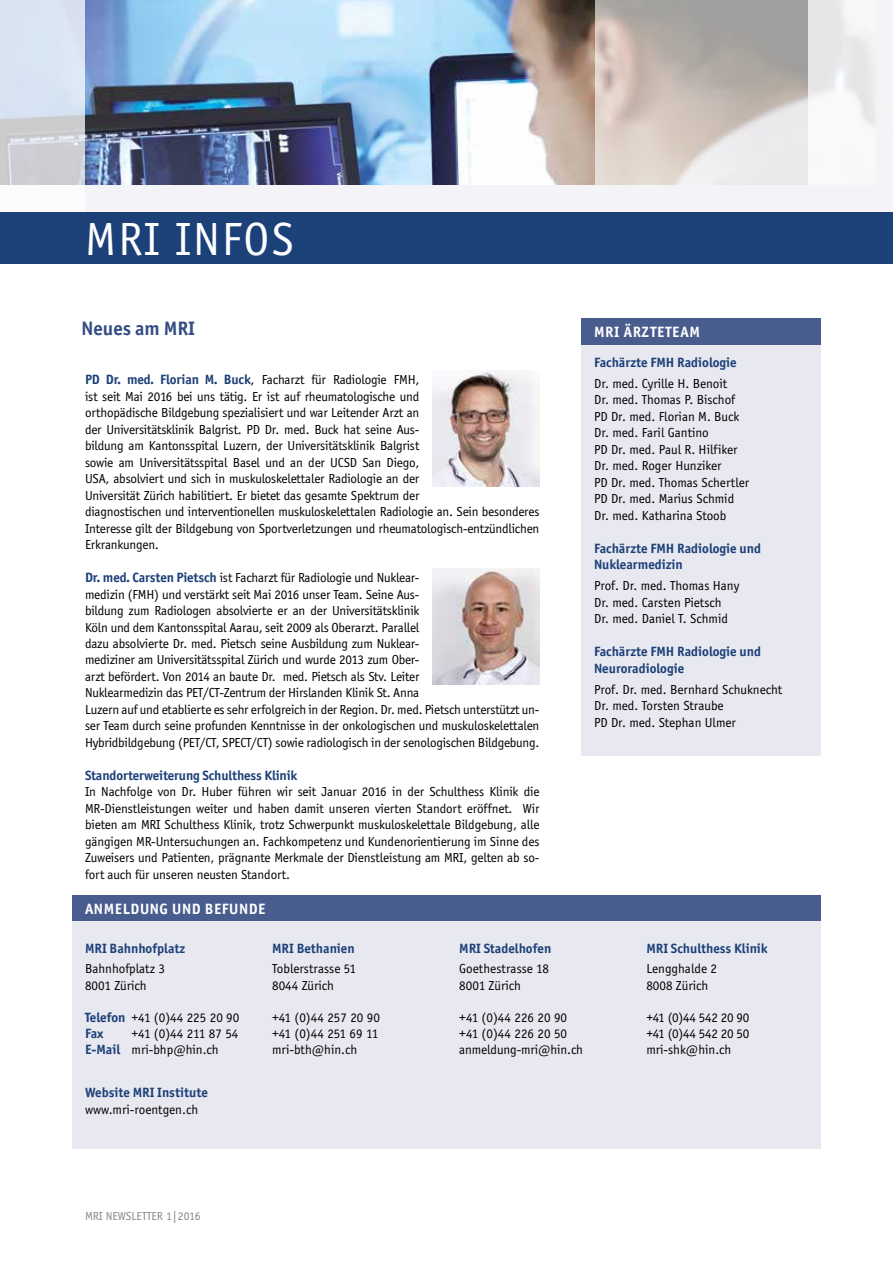
<style>
.page{position:relative;width:893px;height:1263px;background:#fff}
.page>*{position:absolute;margin:0;border:0;box-sizing:border-box;transform-origin:0 0}
.t1{font:48px "Officina Sans EFOP";letter-spacing:.04em;color:#fff}
.t2{font:700 19.5px "Officina Sans ITC Std";color:#344d83}
.t3{font:700 15px "Officina Sans ITC Std";letter-spacing:.04em;color:#fff}
.t4{font:13.5px/16.5px "Officina Sans EFOP";letter-spacing:-.015em;color:#000}
.t5{font:700 13.5px/16.5px "Officina Sans ITC Std";color:#1c4078}
.t6{font:12px "Officina Sans EFOP";color:#878787}
.s1{font-family:"Officina Sans ITC Std";font-weight:700;color:#1c4078}
</style>
<div class="page">
<div style="left:581px;top:344px;width:240px;height:412px;background:#e8e8f1"></div>
<img style="left:85px;top:0;width:510px;height:185px">
<div style="left:72px;top:921px;width:749px;height:227px;background:#e8e8f1"></div>
<svg style="left:808px;top:0;width:68px;height:128px;fill:#eaeaeb"></svg>
<svg style="left:595px;top:0;width:213px;height:185px"></svg>
<div style="left:876px;top:0;width:17px;height:228px;background:#f4f4f8"></div>
<div style="left:0;top:185px;width:893px;height:42px;background:#f4f4f8"></div>
<svg style="left:0;top:0;width:85px;height:185px;fill:#d8e3f2"></svg>
<div style="left:0;top:212px;width:893px;height:51px;background:#1c4078"></div>
<div style="left:72px;top:896px;width:749px;height:25px;background:#495c8e"></div>
<div style="left:581px;top:318px;width:240px;height:26px;background:#495c8e"></div>
<img style="left:432px;top:371px;width:107px;height:115px">
<img style="left:432px;top:569px;width:107px;height:115px">
<h1 class="t1" style="left:85px;top:212px;width:210px">MRI INFOS</h1>
<h2 class="t2" style="left:82px;top:316px;width:115px">Neues am MRI</h2>
<p class="t4" style="left:85px;top:371px;width:456px"><span class="s1">PD Dr. med. Florian M. Buck</span>, Facharzt für Radiologie FMH,<br>ist seit Mai 2016 bei uns tätig. Er ist auf rheumatologische und<br>orthopädische Bildgebung spezialisiert und war Leitender Arzt an<br>der Universitätsklinik Balgrist. PD Dr. med. Buck hat seine Aus-<br>bildung am Kantonsspital Luzern, der Universitätsklinik Balgrist<br>sowie am Universitätsspital Basel und an der UCSD San Diego,<br>USA, absolviert und sich in muskuloskelettaler Radiologie an der<br>Universität Zürich habilitiert. Er bietet das gesamte Spektrum der<br>diagnostischen und interventionellen muskuloskelettalen Radiologie an. Sein besonderes Interesse gilt der Bildgebung von Sportverletzungen und rheumatologisch-entzündlichen Erkrankungen.</p>
<p class="t4" style="left:85px;top:569px;width:456px"><span class="s1">Dr. med. Carsten Pietsch</span> ist Facharzt für Radiologie und Nuklear-<br>medizin (FMH) und verstärkt seit Mai 2016 unser Team. Seine Aus-<br>bildung zum Radiologen absolvierte er an der Universitätsklinik<br>Köln und dem Kantonsspital Aarau, seit 2009 als Oberarzt. Parallel<br>dazu absolvierte Dr. med. Pietsch seine Ausbildung zum Nuklear-<br>mediziner am Universitätsspital Zürich und wurde 2013 zum Ober-<br>arzt befördert. Von 2014 an baute Dr. med. Pietsch als Stv. Leiter<br>Nuklearmedizin das PET/CT-Zentrum der Hirslanden Klinik St. Anna<br>Luzern auf und etablierte es sehr erfolgreich in der Region. Dr. med. Pietsch unterstützt un&shy;ser Team durch seine profunden Kenntnisse in der onkologischen und muskuloskelettalen Hybridbildgebung (PET/CT, SPECT/CT) sowie radiologisch in der senologischen Bildgebung.</p>
<p class="t5" style="left:85px;top:767px;width:214px">Standorterweiterung Schulthess Klinik</p>
<p class="t4" style="left:85px;top:784px;width:456px;text-align:justify">In Nachfolge von Dr. Huber führen wir seit Januar 2016 in der Schulthess Klinik die MR-Dienstleistungen weiter und haben damit unseren vierten Standort eröffnet. Wir bieten am MRI Schulthess Klinik, trotz Schwerpunkt muskuloskelettale Bildgebung, alle gängigen MR-Untersuchungen an. Fachkompetenz und Kundenorientierung im Sinne des Zuweisers und Patienten, prägnante Merkmale der Dienstleistung am MRI, gelten ab so&shy;fort auch für unseren neusten Standort.</p>
<p class="t3" style="left:85px;top:899px;width:182px">ANMELDUNG UND BEFUNDE</p>
<p class="t5" style="left:85px;top:940px;width:102px">MRI Bahnhofplatz</p>
<p class="t4" style="left:85px;top:961px;width:81px">Bahnhofplatz 3<br>8001 Zürich</p>
<p class="t4" style="left:85px;top:1009px;width:156px"><span class="s1">Telefon</span> +41 (0)44 225 20 90</p>
<p class="t5" style="left:85px;top:1025px;width:20px">Fax</p>
<p class="t4" style="left:85px;top:1026px;width:155px;text-indent:46px">+41 (0)44 211 87 54<br><span class="s1">E-Mail</span> mri-bhp@hin.ch</p>
<p class="t5" style="left:85px;top:1084px;width:124px">Website MRI Institute</p>
<p class="t4" style="left:85px;top:1101px;width:115px">www.mri-roentgen.ch</p>
<p class="t5" style="left:272px;top:940px;width:84px">MRI Bethanien</p>
<p class="t4" style="left:272px;top:961px;width:85px">Toblerstrasse 51<br>8044 Zürich</p>
<p class="t4" style="left:272px;top:1009px;width:109px;text-align:justify">+41 (0)44 257 20 90 +41 (0)44 251 69 11 mri-bth@hin.ch</p>
<p class="t5" style="left:459px;top:940px;width:94px">MRI Stadelhofen</p>
<p class="t4" style="left:459px;top:961px;width:91px">Goethestrasse 18<br>8001 Zürich</p>
<p class="t4" style="left:459px;top:1009px;width:125px">+41 (0)44 226 20 90 +41 (0)44 226 20 50 anmeldung-mri@hin.ch</p>
<p class="t3" style="left:594px;top:322px;width:107px">MRI ÄRZTETEAM</p>
<p class="t5" style="left:594px;top:354px;width:144px">Fachärzte FMH Radiologie</p>
<p class="t4" style="left:594px;top:375px;width:157px">Dr. med. Cyrille H. Benoit<br>Dr. med. Thomas P. Bischof<br>PD Dr. med. Florian M. Buck<br>Dr. med. Faril Gantino<br>PD Dr. med. Paul R. Hilfiker<br>Dr. med. Roger Hunziker<br>PD Dr. med. Thomas Schertler<br>PD Dr. med. Marius Schmid<br>Dr. med. Katharina Stoob</p>
<p class="t5" style="left:594px;top:540px;width:168px">Fachärzte FMH Radiologie und<br>Nuklearmedizin</p>
<p class="t4" style="left:594px;top:578px;width:147px">Prof. Dr. med. Thomas Hany<br>Dr. med. Carsten Pietsch<br>Dr. med. Daniel T. Schmid</p>
<p class="t5" style="left:594px;top:643px;width:168px">Fachärzte FMH Radiologie und<br>Neuroradiologie</p>
<p class="t4" style="left:594px;top:681px;width:190px">Prof. Dr. med. Bernhard Schuknecht<br>Dr. med. Torsten Straube<br>PD Dr. med. Stephan Ulmer</p>
<p class="t5" style="left:646px;top:940px;width:123px">MRI Schulthess Klinik</p>
<p class="t4" style="left:646px;top:961px;width:72px">Lengghalde 2<br>8008 Zürich</p>
<p class="t4" style="left:646px;top:1009px;width:105px;text-align:justify">+41 (0)44 542 20 90 +41 (0)44 542 20 50 mri-shk@hin.ch</p>
<p class="t6" style="left:85px;top:1210px;width:117px">MRI NEWSLETTER 1|2016</p>
</div>
